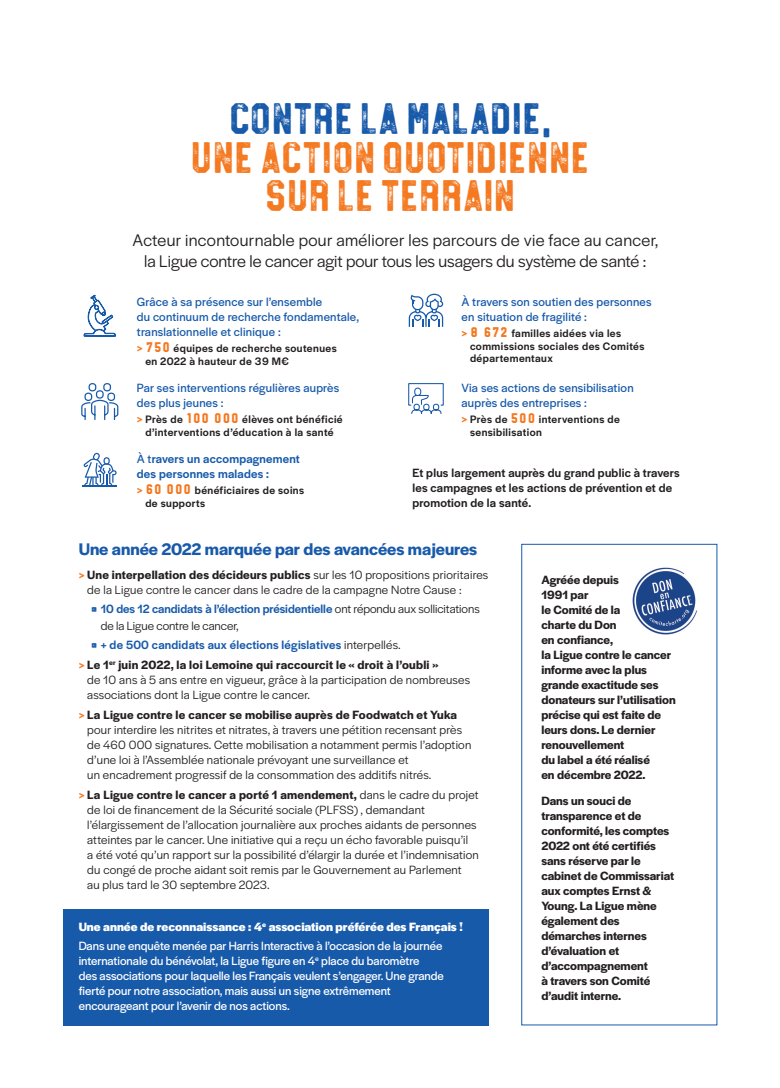
<style>
.page{position:relative;width:780px;height:1088px;background:#fff}
.page>*{position:absolute;margin:0;border:0;box-sizing:border-box;transform-origin:0 0}
.t1{font:700 47.5px/38.8px "Treadstone Grunge";letter-spacing:-.08em;color:#f47921;text-align:center}
.t2{font:700 47.5px "Treadstone Grunge";letter-spacing:-.105em;color:#185aaa}
.t3{font:17.5px/21px "Halyard Display";color:#231f20;text-align:center}
.t4{font:600 17.5px "Halyard Display";color:#185aaa}
.t5{font:12.5px/15px "Halyard Display";letter-spacing:.02em;color:#231f20}
.t6{font:600 12.5px/15px "Halyard Display";color:#231f20}
.t7{font:12.5px/15px "Halyard Display";color:#fff}
.t8{font:12.5px/15px "Halyard Display";letter-spacing:.02em;color:#185aaa}
.t9{font:600 12.5px/19.8px "Halyard Display";letter-spacing:.02em;color:#231f20}
.t10{font:500 12.5px/15px "Halyard Display";letter-spacing:.02em;color:#231f20}
.t11{font:12.5px/16.2px "Halyard Display";color:#231f20}
.t12{font:500 12.5px/15px "Halyard Display";letter-spacing:.02em;color:#185aaa}
.t13{font:500 11.25px/12.5px "Halyard Display";letter-spacing:.04em;color:#231f20}
.s1{font-weight:600;font-size:12.5px;color:#f47921}
.s2{font-family:"Treadstone";font-weight:700;font-size:15px;color:#f47921}
.s3{font-weight:400}
.s4{font-weight:600;color:#f47921}
.s5{font-weight:600}
.s6{font-family:"Treadstone Grunge";font-weight:700;font-size:32.5px;color:#185aaa}
.s7{font-weight:500;color:#185aaa}
.s8{color:#f47921}
.s9{font-weight:700}
</style>
<div class="page">
<div style="left:63px;top:909px;width:425px;height:116px;background:#185aaa"></div>
<svg style="left:83px;top:294px;width:33px;height:43px"></svg>
<svg style="left:409px;top:294px;width:34px;height:33px"></svg>
<svg style="left:81px;top:383px;width:38px;height:37px"></svg>
<svg style="left:408px;top:383px;width:36px;height:31px"></svg>
<hr style="left:82px;top:485px;width:35px;height:1px;background:#185aaa">
<svg style="left:84px;top:453px;width:33px;height:32px"></svg>
<div style="left:521px;top:544px;width:196px;height:481px;border:1px solid #185aaa"></div>
<img style="left:632px;top:567px;width:65px;height:68px">
<h1 class="t2" style="left:227px;top:91px;width:328px">CONTRE LA MALADIE,</h1>
<h1 class="t1" style="left:188px;top:137px;width:404px">UNE ACTION QUOTIDIENNE<br>SUR LE TERRAIN</h1>
<h2 class="t3" style="left:133px;top:229px;width:527px">Acteur incontournable pour améliorer les parcours de vie face au cancer, la Ligue contre le cancer agit pour tous les usagers du système de santé :</h2>
<p class="t8" style="left:137px;top:294px;width:224px">Grâce à sa présence sur l’ensemble<br>du continuum de recherche fondamentale, translationnelle et clinique :</p>
<p class="t13" style="left:145px;top:342px;width:193px;text-indent:-9px"><span class="s1">&gt;</span> <span class="s2">750</span> équipes de recherche soutenues en 2022 à hauteur de 39 M€</p>
<p class="t8" style="left:137px;top:380px;width:204px">Par ses interventions régulières auprès des plus jeunes :</p>
<p class="t13" style="left:137px;top:413px;width:207px;text-align:center"><span class="s1">&gt;</span> Près de <span class="s2">100 000</span> élèves ont bénéficié d’interventions d’éducation à la santé</p>
<p class="t12" style="left:137px;top:451px;width:165px"><span class="s3">À t</span>ravers un accompagnement des personnes malades :</p>
<p class="t13" style="left:145px;top:484px;width:160px;text-indent:-8px"><span class="s1">&gt;</span> <span class="s2">60 000</span> bénéficiaires de soins de supports</p>
<p class="t8" style="left:461px;top:294px;width:191px">À travers son soutien des personnes en situation de fragilité :</p>
<p class="t13" style="left:470px;top:327px;width:176px;text-indent:-8px"><span class="s1">&gt;</span> <span class="s2">8 672</span> familles aidées via les commissions sociales des Comités départementaux</p>
<p class="t8" style="left:461px;top:380px;width:173px">Via ses actions de sensibilisation auprès des entreprises :</p>
<p class="t13" style="left:470px;top:413px;width:151px;text-indent:-9px"><span class="s1">&gt;</span> Près de <span class="s2">500</span> interventions de sensibilisation</p>
<p class="t10" style="left:412px;top:465px;width:269px">Et plus largement auprès du grand public à travers les campagnes et les actions de prévention et de promotion de la santé.</p>
<h2 class="t4" style="left:79px;top:537px;width:400px">Une année 2022 marquée par des avancées majeures</h2>
<p class="t5" style="left:87px;top:566px;width:402px;text-indent:-8px"><span class="s4">&gt;</span> <span class="s5">Une interpellation des décideurs publics</span> sur les 10 propositions prioritaires de la Ligue contre le cancer dans le cadre de la campagne Notre Cause :</p>
<p class="t11" style="left:101px;top:600px;width:380px;text-indent:-12px"><span class="s6">•</span><span class="s7">10 des 12 candidats à l’élection présidentielle</span> ont répondu aux sollicitations de la Ligue contre le cancer,</p>
<p class="t9" style="left:79px;top:635px;width:361px;text-indent:10px"><span class="s6">•</span><span class="s7">+ de 500 candidats aux élections législatives</span> <span class="s3">interpellés.<br></span><span class="s8">&gt;</span> Le 1<sup>er</sup> juin 2022, la loi Lemoine qui raccourcit le « droit à l’oubli »</p>
<p class="t5" style="left:87px;top:672px;width:384px">de 10 ans à 5 ans entre en vigueur, grâce à la participation de nombreuses associations dont la Ligue contre le cancer.</p>
<p class="t5" style="left:87px;top:707px;width:385px;text-indent:-9px"><span class="s4">&gt;</span> <span class="s5">La Ligue contre le cancer se mobilise auprès de Foodwatch et Yuka </span>pour interdire les nitrites et nitrates, à travers une pétition recensant près de 460 000 signatures. Cette mobilisation a notamment permis l’adoption d’une loi à l’Assemblée nationale prévoyant une surveillance et<br>un encadrement progressif de la consommation des additifs nitrés.</p>
<p class="t5" style="left:87px;top:786px;width:393px;text-indent:-9px"><span class="s4">&gt;</span> <span class="s5">La Ligue contre le cancer a porté 1 amendement,</span> dans le cadre du projet de loi de financement de la Sécurité sociale (PLFSS) , demandant l’élargissement de l’allocation journalière aux proches aidants de personnes atteintes par le cancer. Une initiative qui a reçu un écho favorable puisqu’il<br>a été voté qu’un rapport sur la possibilité d’élargir la durée et l’indemnisation du congé de proche aidant soit remis par le Gouvernement au Parlement<br>au plus tard le 30 septembre 2023.</p>
<p class="t7" style="left:79px;top:917px;width:385px;line-height:18.5px"><span class="s9">Une année de reconnaissance : 4</span><sup>e</sup> <span class="s9">association préférée des Français !<br></span>Dans une enquête menée par Harris Interactive à l’occasion de la journée</p>
<p class="t7" style="left:79px;top:952px;width:366px">internationale du bénévolat, la Ligue figure en 4<sup>e</sup> place du baromètre<br>des associations pour laquelle les Français veulent s’engager. Une grande fierté pour notre association, mais aussi un signe extrêmement encourageant pour l’avenir de nos actions.</p>
<p class="t6" style="left:541px;top:572px;width:136px">Agréée depuis<br>1991 par<br>le Comité de la<br>charte du Don<br>en confiance,<br>la Ligue contre le cancer informe avec la plus grande exactitude ses donateurs sur l’utilisation précise qui est faite de leurs dons. Le dernier renouvellement<br>du label a été réalisé<br>en décembre 2022.</p>
<p class="t6" style="left:541px;top:792px;width:134px">Dans un souci de transparence et de conformité, les comptes<br>2022 ont été certifiés sans réserve par le cabinet de Commissariat aux comptes Ernst &amp;<br>Young. La Ligue mène également des démarches internes d’évaluation et d’accompagnement<br>à travers son Comité d’audit interne.</p>
</div>
